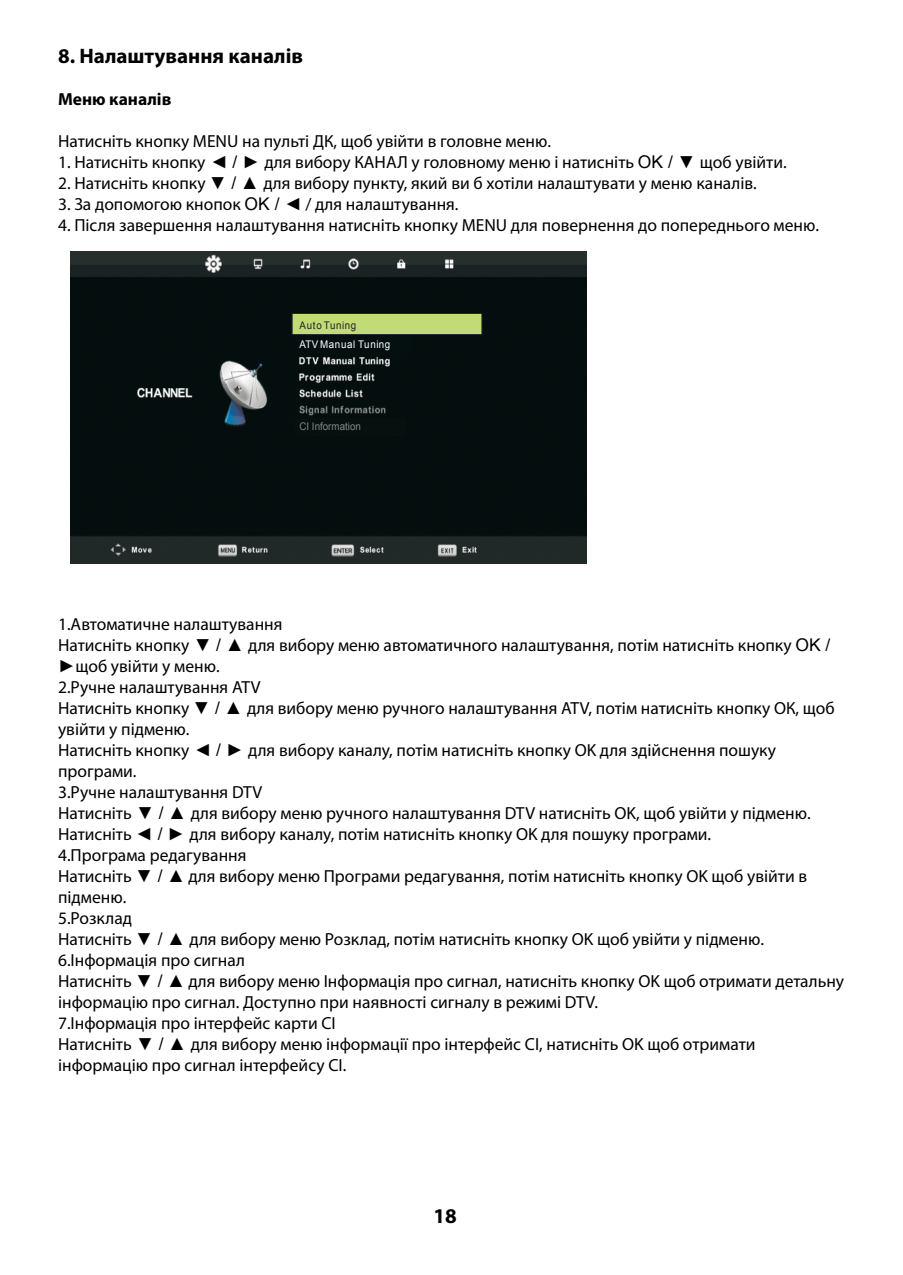
<style>
.page{position:relative;width:903px;height:1275px;background:#fff}
.page>*{position:absolute;margin:0;border:0;box-sizing:border-box;transform-origin:0 0}
.t1{font:700 21px "Myriad Pro";color:#000}
.t2{font:17.5px/21px "Myriad Pro";color:#000}
.t3{font:700 17.5px "Myriad Pro";color:#000}
.t4{font:10.5px "Arial";letter-spacing:.07em;color:#fff;scale:.93 1}
.t5{font:10.5px "Arial";color:#838686;scale:.93 1}
.t6{font:10.5px "Arial";letter-spacing:.07em;color:#25221e;scale:.93 1}
.s1{font-family:"Arial"}
</style>
<div class="page">
<img style="left:71px;top:251px;width:516px;height:313px">
<div style="left:296px;top:419px;width:109px;height:17px;background:#05100f"></div>
<div style="left:292px;top:313px;width:190px;height:22px;background:#c1db76"></div>
<div style="left:292px;top:313px;width:190px;height:22px;border:1px solid #25292c"></div>
<div style="left:296px;top:337px;width:116px;height:17px;background:#040f0f"></div>
<p class="t1" style="left:58px;top:43px;width:247px">8. Налаштування каналів</p>
<p class="t3" style="left:58px;top:88px;width:115px">Меню каналів</p>
<p class="t2" style="left:58px;top:131px;width:494px">Натисніть кнопку MENU на пульті ДК, щоб увійти в головне меню.</p>
<p class="t2" style="left:58px;top:152px;width:730px">1. Натисніть кнопку <span class="s1">◄ / ►</span> для вибору КАНАЛ у головному меню і натисніть <span class="s1">OK / ▼</span> щоб увійти.</p>
<p class="t2" style="left:58px;top:173px;width:700px">2. Натисніть кнопку <span class="s1">▼ / ▲</span> для вибору пункту, який ви б хотіли налаштувати у меню каналів.</p>
<p class="t2" style="left:58px;top:194px;width:402px">3. За допомогою кнопок <span class="s1">OK / ◄</span> / для налаштування.</p>
<p class="t2" style="left:58px;top:215px;width:762px">4. Після завершення налаштування натисніть кнопку MENU для повернення до попереднього меню.</p>
<p class="t6" style="left:299px;top:318px;width:63px">Auto Tuning</p>
<p class="t4" style="left:299px;top:338px;width:99px">ATV Manual Tuning</p>
<p class="t5" style="left:299px;top:420px;width:68px">CI Information</p>
<p class="t2" style="left:58px;top:614px;width:787px">1.Автоматичне налаштування<br>Натисніть кнопку <span class="s1">▼ / ▲</span> для вибору меню автоматичного налаштування, потім натисніть кнопку <span class="s1">OK / ►</span>щоб увійти у меню.<br>2.Ручне налаштування ATV<br>Натисніть кнопку <span class="s1">▼ / ▲</span> для вибору меню ручного налаштування ATV, потім натисніть кнопку ОК, щоб увійти у підменю.<br>Натисніть кнопку <span class="s1">◄ / ►</span> для вибору каналу, потім натисніть кнопку OK для здійснення пошуку програми.<br>3.Ручне налаштування DTV<br>Натисніть <span class="s1">▼ / ▲</span> для вибору меню ручного налаштування DTV натисніть OK, щоб увійти у підменю.<br>Натисніть <span class="s1">◄ / ►</span> для вибору каналу, потім натисніть кнопку OK для пошуку програми.<br>4.Програма редагування<br>Натисніть <span class="s1">▼ / ▲</span> для вибору меню Програми редагування, потім натисніть кнопку OK щоб увійти в підменю.<br>5.Розклад<br>Натисніть <span class="s1">▼ / ▲</span> для вибору меню Розклад, потім натисніть кнопку OK щоб увійти у підменю.<br>6.Інформація про сигнал<br>Натисніть <span class="s1">▼ / ▲</span> для вибору меню Інформація про сигнал, натисніть кнопку OK щоб отримати детальну інформацію про сигнал. Доступно при наявності сигналу в режимі DTV.<br>7.Інформація про інтерфейс карти CI<br>Натисніть <span class="s1">▼ / ▲</span> для вибору меню інформації про інтерфейс CI, натисніть OK щоб отримати інформацію про сигнал інтерфейсу CI.</p>
<p class="t1" style="left:433px;top:1202px;width:25px">18</p>
</div>
